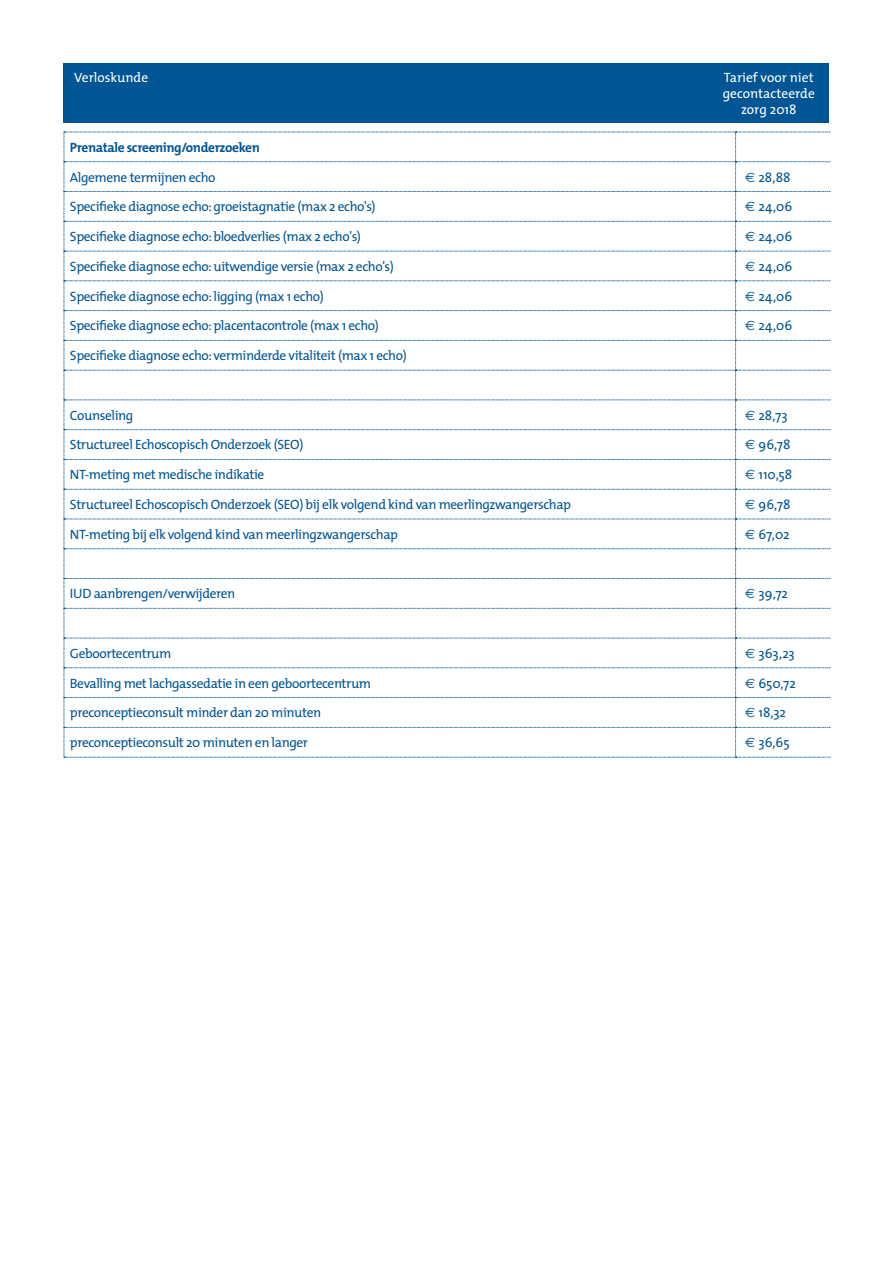
<style>
.page{position:relative;width:893px;height:1263px;background:#fff}
.page>*{position:absolute;margin:0;border:0;box-sizing:border-box;transform-origin:0 0}
.prijzen{font:13.5px "The Mix";letter-spacing:-.03em;color:#005595}
.plat{font:13.5px "The Mix";color:#fff}
.vet{font:700 13.5px "The Mix";letter-spacing:-.03em;color:#005595}
.s1{font-family:"Euro Sans"}
</style>
<div class="page">
<div style="left:64px;top:64px;width:765px;height:59px;background:#005595"></div>
<svg style="left:64px;top:132px;width:766px;height:626px"></svg>
<p class="plat" style="left:74px;top:66px;width:75px">Verloskunde</p>
<p class="plat" style="left:724px;top:66px;width:91px">Tarief voor niet</p>
<p class="plat" style="left:723px;top:82px;width:94px">gecontacteerde</p>
<p class="plat" style="left:741px;top:99px;width:57px">zorg 2018</p>
<p class="vet" style="left:70px;top:136px;width:191px">Prenatale screening/onderzoeken</p>
<p class="prijzen" style="left:70px;top:166px;width:147px">Algemene termijnen echo</p>
<p class="prijzen" style="left:745px;top:166px;width:47px"><span class="s1">€</span> 28,88</p>
<p class="prijzen" style="left:70px;top:196px;width:307px">Specifieke diagnose echo: groeistagnatie (max 2 echo's)</p>
<p class="prijzen" style="left:745px;top:196px;width:49px"><span class="s1">€</span> 24,06</p>
<p class="prijzen" style="left:70px;top:225px;width:292px">Specifieke diagnose echo: bloedverlies (max 2 echo's)</p>
<p class="prijzen" style="left:745px;top:225px;width:49px"><span class="s1">€</span> 24,06</p>
<p class="prijzen" style="left:70px;top:255px;width:325px">Specifieke diagnose echo: uitwendige versie (max 2 echo's)</p>
<p class="prijzen" style="left:745px;top:255px;width:49px"><span class="s1">€</span> 24,06</p>
<p class="prijzen" style="left:70px;top:285px;width:255px">Specifieke diagnose echo: ligging (max 1 echo)</p>
<p class="prijzen" style="left:745px;top:285px;width:49px"><span class="s1">€</span> 24,06</p>
<p class="prijzen" style="left:70px;top:315px;width:310px">Specifieke diagnose echo: placentacontrole (max 1 echo)</p>
<p class="prijzen" style="left:745px;top:315px;width:49px"><span class="s1">€</span> 24,06</p>
<p class="prijzen" style="left:70px;top:344px;width:338px">Specifieke diagnose echo: verminderde vitaliteit (max 1 echo)</p>
<p class="prijzen" style="left:70px;top:404px;width:65px">Counseling</p>
<p class="prijzen" style="left:745px;top:404px;width:44px"><span class="s1">€</span> 28,73</p>
<p class="prijzen" style="left:70px;top:434px;width:235px">Structureel Echoscopisch Onderzoek (SEO)</p>
<p class="prijzen" style="left:745px;top:434px;width:47px"><span class="s1">€</span> 96,78</p>
<p class="prijzen" style="left:70px;top:463px;width:196px">NT-meting met medische indikatie</p>
<p class="prijzen" style="left:745px;top:463px;width:49px"><span class="s1">€</span> 110,58</p>
<p class="prijzen" style="left:70px;top:493px;width:503px">Structureel Echoscopisch Onderzoek (SEO) bij elk volgend kind van meerlingzwangerschap</p>
<p class="prijzen" style="left:745px;top:493px;width:47px"><span class="s1">€</span> 96,78</p>
<p class="prijzen" style="left:70px;top:523px;width:330px">NT-meting bij elk volgend kind van meerlingzwangerschap</p>
<p class="prijzen" style="left:745px;top:523px;width:46px"><span class="s1">€</span> 67,02</p>
<p class="prijzen" style="left:70px;top:582px;width:167px">IUD aanbrengen/verwijderen</p>
<p class="prijzen" style="left:745px;top:582px;width:45px"><span class="s1">€</span> 39,72</p>
<p class="prijzen" style="left:70px;top:642px;width:103px">Geboortecentrum</p>
<p class="prijzen" style="left:745px;top:642px;width:51px"><span class="s1">€</span> 363,23</p>
<p class="prijzen" style="left:70px;top:672px;width:303px">Bevalling met lachgassedatie in een geboortecentrum</p>
<p class="prijzen" style="left:745px;top:672px;width:53px"><span class="s1">€</span> 650,72</p>
<p class="prijzen" style="left:70px;top:702px;width:253px">preconceptieconsult minder dan 20 minuten</p>
<p class="prijzen" style="left:745px;top:702px;width:43px"><span class="s1">€</span> 18,32</p>
<p class="prijzen" style="left:70px;top:731px;width:240px">preconceptieconsult 20 minuten en langer</p>
<p class="prijzen" style="left:745px;top:731px;width:46px"><span class="s1">€</span> 36,65</p>
</div>
